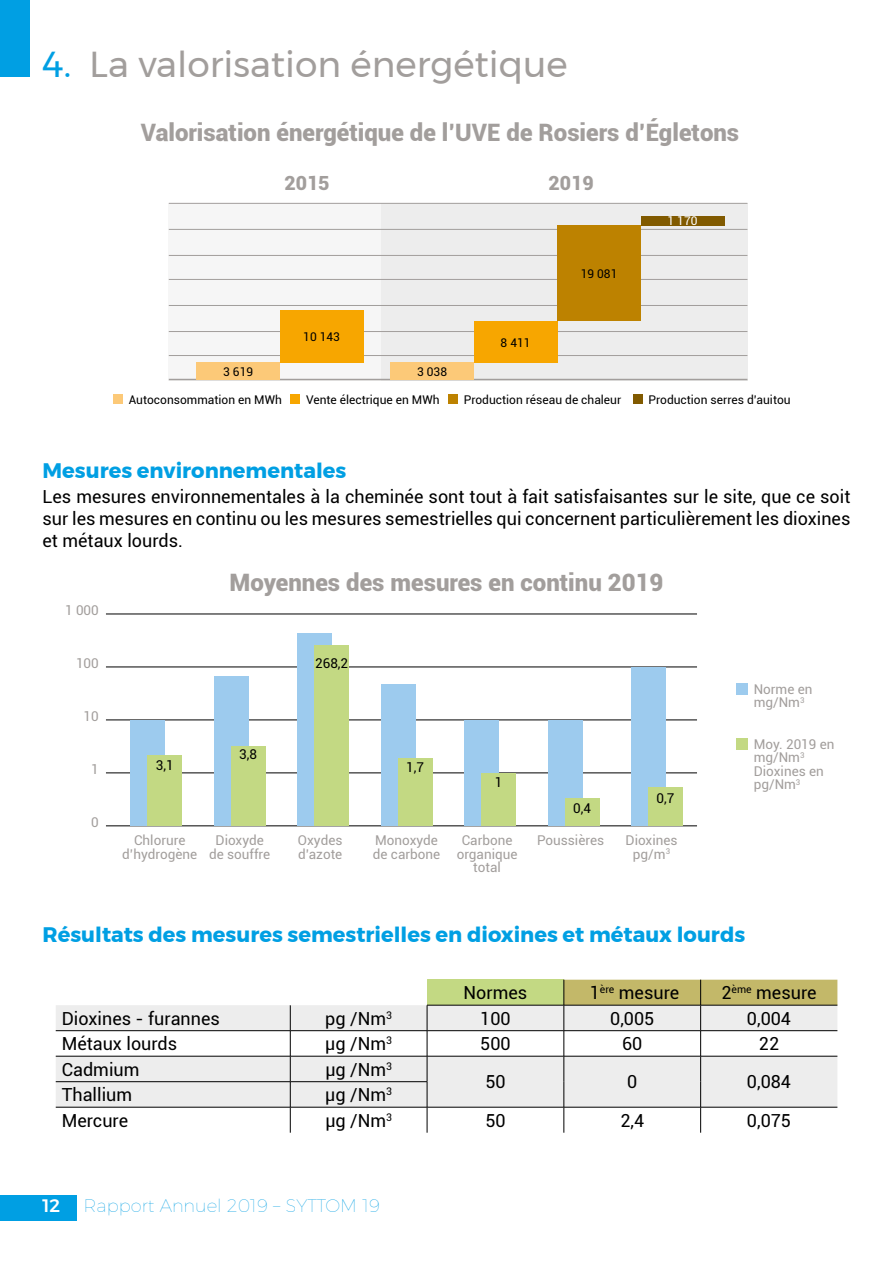
<style>
.page{position:relative;width:893px;height:1263px;background:#fff}
.page>*{position:absolute;margin:0;border:0;box-sizing:border-box;transform-origin:0 0}
.t1{font:36px "Montserrat";color:#a29e9c}
.t2{font:900 24px "Roboto";color:#a29e9c}
.t3{font:700 21px "Montserrat";color:#009fe3}
.t4{font:900 19.5px "Roboto";color:#a29e9c}
.t5{font:18px/21.6px "Roboto";color:#000;text-align:justify}
.t6{font:100 18px "Montserrat";color:#009fe3}
.t7{font:500 18px "Montserrat";color:#fff}
.t8{font:13.5px/13.5px "Roboto";color:#a29e9c;text-align:center}
.t9{font:13.5px "Roboto";color:#000}
.t10{font:12px "Roboto";color:#000}
.t11{font:12px "Roboto";color:#fff}
.s1{color:#009fe3}
</style>
<div class="page">
<div style="left:0;top:1195px;width:77px;height:25px;background:#009fe3"></div>
<div style="left:0;top:0;width:30px;height:77px;background:#009fe3"></div>
<div style="left:427px;top:980px;width:137px;height:25px;background:#c3d983"></div>
<div style="left:56px;top:1005px;width:508px;height:25px;background:#ededed"></div>
<svg style="left:56px;top:1031px;width:508px;height:102px;fill:#ededed"></svg>
<hr style="left:427px;top:1005px;width:137px;height:1px;background:#000">
<hr style="left:56px;top:1030px;width:234px;height:1px;background:#000">
<hr style="left:290px;top:1030px;width:137px;height:1px;background:#000">
<hr style="left:427px;top:1030px;width:137px;height:1px;background:#000">
<hr style="left:56px;top:1056px;width:234px;height:1px;background:#000">
<hr style="left:290px;top:1056px;width:137px;height:1px;background:#000">
<hr style="left:427px;top:1056px;width:137px;height:1px;background:#000">
<hr style="left:56px;top:1081px;width:234px;height:1px;background:#000">
<hr style="left:290px;top:1081px;width:137px;height:1px;background:#000">
<hr style="left:56px;top:1107px;width:234px;height:1px;background:#000">
<hr style="left:290px;top:1107px;width:137px;height:1px;background:#000">
<hr style="left:427px;top:1107px;width:137px;height:1px;background:#000">
<svg style="left:427px;top:1005px;width:1px;height:128px"></svg>
<svg style="left:564px;top:980px;width:273px;height:153px"></svg>
<svg style="left:290px;top:1005px;width:1px;height:128px"></svg>
<hr style="left:106px;top:825px;width:591px;height:1px;background:#000">
<hr style="left:106px;top:773px;width:591px;height:1px;background:#000">
<hr style="left:106px;top:720px;width:591px;height:1px;background:#000">
<hr style="left:106px;top:667px;width:591px;height:1px;background:#000">
<hr style="left:106px;top:614px;width:591px;height:1px;background:#000">
<div style="left:131px;top:720px;width:34px;height:106px;background:#9dcbee"></div>
<div style="left:148px;top:755px;width:34px;height:71px;background:#c3d983"></div>
<div style="left:214px;top:676px;width:34px;height:150px;background:#9dcbee"></div>
<div style="left:231px;top:746px;width:34px;height:80px;background:#c3d983"></div>
<div style="left:298px;top:633px;width:34px;height:193px;background:#9dcbee"></div>
<div style="left:315px;top:645px;width:34px;height:181px;background:#c3d983"></div>
<div style="left:381px;top:684px;width:34px;height:142px;background:#9dcbee"></div>
<div style="left:398px;top:758px;width:34px;height:68px;background:#c3d983"></div>
<div style="left:465px;top:720px;width:34px;height:106px;background:#9dcbee"></div>
<div style="left:482px;top:773px;width:34px;height:53px;background:#c3d983"></div>
<div style="left:548px;top:720px;width:34px;height:106px;background:#9dcbee"></div>
<div style="left:565px;top:798px;width:34px;height:28px;background:#c3d983"></div>
<div style="left:631px;top:667px;width:34px;height:159px;background:#9dcbee"></div>
<div style="left:648px;top:787px;width:34px;height:39px;background:#c3d983"></div>
<div style="left:736px;top:684px;width:11px;height:11px;background:#9dcbee"></div>
<div style="left:736px;top:738px;width:11px;height:11px;background:#c3d983"></div>
<div style="left:169px;top:203px;width:212px;height:177px;background:#f6f6f6"></div>
<div style="left:381px;top:203px;width:366px;height:177px;background:#ededed"></div>
<hr style="left:169px;top:379px;width:578px;height:1px;background:#a29e9c">
<hr style="left:169px;top:355px;width:578px;height:1px;background:#a29e9c">
<hr style="left:169px;top:279px;width:578px;height:1px;background:#a29e9c">
<hr style="left:169px;top:331px;width:578px;height:1px;background:#a29e9c">
<hr style="left:169px;top:255px;width:578px;height:1px;background:#a29e9c">
<hr style="left:169px;top:305px;width:578px;height:1px;background:#a29e9c">
<hr style="left:169px;top:229px;width:578px;height:1px;background:#a29e9c">
<hr style="left:169px;top:203px;width:578px;height:1px;background:#a29e9c">
<div style="left:114px;top:395px;width:9px;height:9px;background:#fcc978"></div>
<div style="left:291px;top:395px;width:9px;height:9px;background:#f7a600"></div>
<div style="left:448px;top:395px;width:10px;height:9px;background:#bd8200"></div>
<div style="left:633px;top:395px;width:9px;height:9px;background:#815a00"></div>
<div style="left:196px;top:362px;width:84px;height:18px;background:#fcc978"></div>
<div style="left:390px;top:362px;width:84px;height:18px;background:#fcc978"></div>
<div style="left:280px;top:311px;width:83px;height:52px;background:#f7a600"></div>
<div style="left:474px;top:321px;width:83px;height:42px;background:#f7a600"></div>
<div style="left:557px;top:225px;width:84px;height:96px;background:#bd8200"></div>
<div style="left:641px;top:216px;width:83px;height:9px;background:#815a00"></div>
<h1 class="t1" style="left:43px;top:37px;width:527px"><span class="s1">4.</span> La valorisation énergétique</h1>
<h2 class="t2" style="left:141px;top:115px;width:600px">Valorisation énergétique de l’UVE de Rosiers d’Égletons</h2>
<p class="t4" style="left:284px;top:170px;width:47px">2015</p>
<p class="t4" style="left:549px;top:170px;width:47px">2019</p>
<p class="t10" style="left:303px;top:329px;width:38px">10 143</p>
<p class="t10" style="left:223px;top:363px;width:32px">3 619</p>
<p class="t10" style="left:417px;top:363px;width:32px">3 038</p>
<p class="t10" style="left:501px;top:334px;width:32px">8 411</p>
<p class="t10" style="left:581px;top:265px;width:38px">19 081</p>
<p class="t11" style="left:667px;top:213px;width:32px">1 170</p>
<p class="t10" style="left:129px;top:391px;width:155px">Autoconsommation en MWh</p>
<p class="t10" style="left:306px;top:391px;width:135px">Vente électrique en MWh</p>
<p class="t10" style="left:464px;top:391px;width:159px">Production réseau de chaleur</p>
<p class="t10" style="left:648px;top:391px;width:144px">Production serres d’auitou</p>
<p class="t3" style="left:43px;top:453px;width:305px">Mesures environnementales</p>
<p class="t5" style="left:43px;top:485px;width:809px">Les mesures environnementales à la cheminée sont tout à fait satisfaisantes sur le site, que ce soit sur les mesures en continu ou les mesures semestrielles qui concernent particulièrement les dioxines et métaux lourds.</p>
<p class="t8" style="left:65px;top:603px;width:35px">1 000</p>
<p class="t8" style="left:76px;top:656px;width:24px">100</p>
<p class="t8" style="left:84px;top:709px;width:17px">10</p>
<p class="t8" style="left:91px;top:762px;width:9px">1</p>
<p class="t8" style="left:91px;top:815px;width:9px">0</p>
<h2 class="t2" style="left:230px;top:566px;width:435px">Moyennes des mesures en continu 2019</h2>
<p class="t9" style="left:156px;top:755px;width:19px">3,1</p>
<p class="t9" style="left:239px;top:744px;width:19px">3,8</p>
<p class="t9" style="left:315px;top:654px;width:35px">268,2</p>
<p class="t9" style="left:406px;top:758px;width:19px">1,7</p>
<p class="t9" style="left:495px;top:773px;width:9px">1</p>
<p class="t9" style="left:573px;top:799px;width:19px">0,4</p>
<p class="t9" style="left:657px;top:788px;width:19px">0,7</p>
<p class="t8" style="left:537px;top:833px;width:69px">Poussières</p>
<p class="t8" style="left:122px;top:833px;width:76px">Chlorure d’hydrogène</p>
<p class="t8" style="left:298px;top:833px;width:46px;text-align:left">Oxydes d’azote</p>
<p class="t8" style="left:209px;top:833px;width:63px">Dioxyde de souffre</p>
<p class="t8" style="left:373px;top:833px;width:69px;text-align:left">Monoxyde de carbone</p>
<p class="t8" style="left:457px;top:833px;width:62px">Carbone organique total</p>
<p class="t8" style="left:625px;top:833px;width:54px">Dioxines pg/m<sup>3</sup></p>
<p class="t8" style="left:754px;top:682px;width:60px;text-align:left">Norme en mg/Nm<sup>3</sup></p>
<p class="t8" style="left:754px;top:736px;width:82px;text-align:left">Moy. 2019 en mg/Nm<sup>3<br></sup>Dioxines en pg/Nm<sup>3</sup></p>
<p class="t3" style="left:43px;top:917px;width:704px">Résultats des mesures semestrielles en dioxines et métaux lourds</p>
<p class="t5" style="left:464px;top:981px;width:65px">Normes</p>
<p class="t5" style="left:590px;top:981px;width:91px">1<sup>ère</sup> mesure</p>
<p class="t5" style="left:721px;top:981px;width:97px">2<sup>ème</sup> mesure</p>
<p class="t5" style="left:62px;top:1007px;width:160px">Dioxines - furannes</p>
<p class="t5" style="left:325px;top:1007px;width:68px">pg /Nm<sup>3</sup></p>
<p class="t5" style="left:480px;top:1007px;width:32px">100</p>
<p class="t5" style="left:610px;top:1007px;width:46px">0,005</p>
<p class="t5" style="left:747px;top:1007px;width:46px">0,004</p>
<p class="t5" style="left:62px;top:1032px;width:117px">Métaux lourds</p>
<p class="t5" style="left:325px;top:1032px;width:68px">μg /Nm<sup>3</sup></p>
<p class="t5" style="left:480px;top:1032px;width:32px">500</p>
<p class="t5" style="left:622px;top:1032px;width:22px">60</p>
<p class="t5" style="left:759px;top:1032px;width:22px">22</p>
<p class="t5" style="left:62px;top:1058px;width:79px">Cadmium</p>
<p class="t5" style="left:325px;top:1058px;width:68px">μg /Nm<sup>3</sup></p>
<p class="t5" style="left:485px;top:1070px;width:22px">50</p>
<p class="t5" style="left:627px;top:1070px;width:12px">0</p>
<p class="t5" style="left:747px;top:1070px;width:46px">0,084</p>
<p class="t5" style="left:62px;top:1083px;width:72px">Thallium</p>
<p class="t5" style="left:325px;top:1083px;width:68px">μg /Nm<sup>3</sup></p>
<p class="t5" style="left:62px;top:1109px;width:68px">Mercure</p>
<p class="t5" style="left:325px;top:1109px;width:68px">μg /Nm<sup>3</sup></p>
<p class="t5" style="left:485px;top:1109px;width:22px">50</p>
<p class="t5" style="left:620px;top:1109px;width:25px">2,4</p>
<p class="t5" style="left:747px;top:1109px;width:46px">0,075</p>
<p class="t7" style="left:43px;top:1192px;width:19px">12</p>
<p class="t6" style="left:84px;top:1193px;width:298px">Rapport Annuel 2019 – SYTTOM 19</p>
</div>
